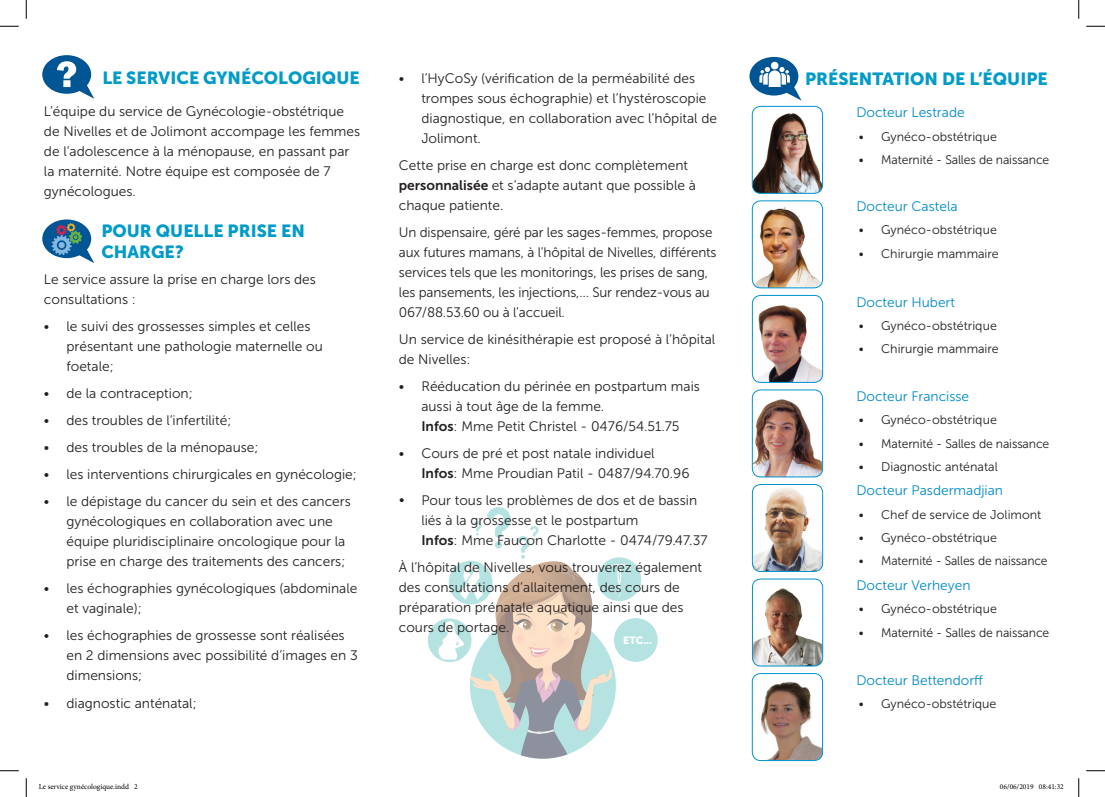
<style>
.page{position:relative;width:1105px;height:797px;background:#fff}
.page>*{position:absolute;margin:0;border:0;box-sizing:border-box;transform-origin:0 0}
.t1{font:17.5px/21px "Museo Sans 900";color:#009bc8}
.t2{font:13.75px/20px "Museo Sans 300";color:#231f20}
.Puces_OK{font:13.75px "Museo Sans 300";color:#008ac9}
.t3{font:12.5px "Museo Sans 300";color:#231f20}
.t4{font:10.5px "Museo Sans 900";color:#fff}
.t5{font:7.5px "Minion Pro";color:#000}
.s1{font-family:"Museo Sans 700"}
</style>
<div class="page">
<div style="left:428px;top:618px;width:43px;height:44px;background:#b5e3e2;border-radius:50%"></div>
<div style="left:597px;top:557px;width:44px;height:44px;background:#b5e3e2;border-radius:50%"></div>
<div style="left:614px;top:618px;width:44px;height:44px;background:#b5e3e2;border-radius:50%"></div>
<svg style="left:438px;top:507px;width:193px;height:251px"></svg>
<div style="left:42px;top:55px;width:49px;height:39px;background:#005595;border-radius:50%"></div>
<svg style="left:56px;top:61px;width:38px;height:38px"></svg>
<img style="left:752px;top:106px;width:70px;height:87px">
<div style="left:752px;top:106px;width:71px;height:88px;border:1px solid #0093d0;border-radius:8px"></div>
<img style="left:752px;top:484px;width:71px;height:87px">
<div style="left:752px;top:484px;width:71px;height:88px;border:1px solid #0093d0;border-radius:8px"></div>
<img style="left:752px;top:201px;width:70px;height:87px">
<div style="left:752px;top:200px;width:71px;height:88px;border:1px solid #0093d0;border-radius:8px"></div>
<img style="left:752px;top:390px;width:71px;height:87px">
<div style="left:752px;top:389px;width:71px;height:88px;border:1px solid #0093d0;border-radius:8px"></div>
<img style="left:752px;top:295px;width:71px;height:87px">
<div style="left:752px;top:295px;width:71px;height:88px;border:1px solid #0093d0;border-radius:8px"></div>
<img style="left:752px;top:579px;width:71px;height:87px">
<div style="left:752px;top:578px;width:71px;height:88px;border:1px solid #0093d0;border-radius:8px"></div>
<img style="left:752px;top:673px;width:70px;height:87px">
<div style="left:752px;top:673px;width:71px;height:87px;border:1px solid #0093d0;border-radius:8px"></div>
<div style="left:749px;top:57px;width:49px;height:39px;background:#005595;border-radius:50%"></div>
<svg style="left:759px;top:62px;width:42px;height:39px"></svg>
<svg style="left:42px;top:219px;width:49px;height:39px"></svg>
<svg style="left:52px;top:223px;width:42px;height:40px"></svg>
<svg style="left:0;top:25px;width:19px;height:2px"></svg>
<svg style="left:1086px;top:25px;width:19px;height:2px"></svg>
<svg style="left:0;top:770px;width:19px;height:1px"></svg>
<svg style="left:1086px;top:770px;width:19px;height:1px"></svg>
<svg style="left:25px;top:0;width:2px;height:19px"></svg>
<svg style="left:25px;top:778px;width:2px;height:19px"></svg>
<svg style="left:1078px;top:0;width:1px;height:19px"></svg>
<svg style="left:1078px;top:778px;width:1px;height:19px"></svg>
<p class="t1" style="left:102px;top:67px;width:259px">LE SERVICE GYNÉCOLOGIQUE</p>
<p class="t2" style="left:44px;top:102px;width:318px">L’équipe du service de Gynécologie-obstétrique de Nivelles et de Jolimont accompage les femmes de l’adolescence à la ménopause, en passant par la maternité. Notre équipe est composée de 7 gynécologues.</p>
<p class="t1" style="left:101px;top:220px;width:205px">POUR QUELLE PRISE EN<br>CHARGE ?</p>
<p class="t2" style="left:44px;top:269px;width:273px">Le service assure la prise en charge lors des consultations :</p>
<p class="t2" style="left:66px;top:316px;width:258px;text-indent:-22px">• le suivi des grossesses simples et celles présentant une pathologie maternelle ou foetale;</p>
<p class="t2" style="left:44px;top:383px;width:150px">• de la contraception;</p>
<p class="t2" style="left:44px;top:410px;width:189px">• des troubles de l’infertilité;</p>
<p class="t2" style="left:44px;top:437px;width:216px">• des troubles de la ménopause;</p>
<p class="t2" style="left:44px;top:464px;width:314px">• les interventions chirurgicales en gynécologie;</p>
<p class="t2" style="left:66px;top:491px;width:286px;text-indent:-22px">• le dépistage du cancer du sein et des cancers gynécologiques en collaboration avec une équipe pluridisciplinaire oncologique pour la prise en charge des traitements des cancers;</p>
<p class="t2" style="left:66px;top:578px;width:292px;text-indent:-22px">• les échographies gynécologiques (abdominale et vaginale);</p>
<p class="t2" style="left:66px;top:625px;width:293px;text-indent:-22px">• les échographies de grossesse sont réalisées en 2 dimensions avec possibilité d’images en 3 dimensions;</p>
<p class="t2" style="left:44px;top:693px;width:154px">• diagnostic anténatal;</p>
<p class="t2" style="left:421px;top:68px;width:297px;text-indent:-22px">• l’HyCoSy (vérification de la perméabilité des trompes sous échographie) et l’hystéroscopie diagnostique, en collaboration avec l’hôpital de Jolimont.</p>
<p class="t2" style="left:399px;top:155px;width:298px">Cette prise en charge est donc complètement <span class="s1">personnalisée</span> et s’adapte autant que possible à chaque patiente.</p>
<p class="t2" style="left:399px;top:222px;width:319px">Un dispensaire, géré par les sages-femmes, propose aux futures mamans, à l’hôpital de Nivelles, différents services tels que les monitorings, les prises de sang, les pansements, les injections,… Sur rendez-vous au 067/88.53.60 ou à l’accueil.</p>
<p class="t2" style="left:399px;top:329px;width:318px">Un service de kinésithérapie est proposé à l’hôpital de Nivelles:</p>
<p class="t2" style="left:421px;top:376px;width:280px;text-indent:-22px">• Rééducation du périnée en postpartum mais aussi à tout âge de la femme.<br><span class="s1">Infos</span>: Mme Petit Christel - 0476/54.51.75</p>
<p class="t2" style="left:421px;top:443px;width:270px;text-indent:-22px">• Cours de pré et post natale individuel<br><span class="s1">Infos</span>: Mme Proudian Patil - 0487/94.70.96</p>
<p class="t2" style="left:421px;top:490px;width:288px;text-indent:-22px">• Pour tous les problèmes de dos et de bassin liés à la grossesse et le postpartum<br><span class="s1">Infos</span>: Mme Faucon Charlotte - 0474/79.47.37</p>
<p class="t2" style="left:399px;top:557px;width:305px">À l’hôpital de Nivelles, vous trouverez également des consultations d’allaitement, des cours de préparation prénatale aquatique ainsi que des cours de portage.</p>
<p class="t4" style="left:623px;top:634px;width:30px">ETC...</p>
<p class="t1" style="left:805px;top:69px;width:244px">PRÉSENTATION DE L’ÉQUIPE</p>
<p class="Puces_OK" style="left:856px;top:105px;width:110px">Docteur Lestrade</p>
<p class="t3" style="left:859px;top:130px;width:140px">• Gynéco-obstétrique</p>
<p class="t3" style="left:859px;top:153px;width:192px">• Maternité - Salles de naissance</p>
<p class="Puces_OK" style="left:856px;top:199px;width:103px">Docteur Castela</p>
<p class="t3" style="left:859px;top:223px;width:140px">• Gynéco-obstétrique</p>
<p class="t3" style="left:859px;top:246px;width:142px">• Chirurgie mammaire</p>
<p class="Puces_OK" style="left:856px;top:294px;width:100px">Docteur Hubert</p>
<p class="t3" style="left:859px;top:319px;width:140px">• Gynéco-obstétrique</p>
<p class="t3" style="left:859px;top:342px;width:142px">• Chirurgie mammaire</p>
<p class="Puces_OK" style="left:856px;top:389px;width:114px">Docteur Francisse</p>
<p class="t3" style="left:859px;top:413px;width:140px">• Gynéco-obstétrique</p>
<p class="t3" style="left:859px;top:436px;width:192px">• Maternité - Salles de naissance</p>
<p class="t3" style="left:859px;top:460px;width:141px">• Diagnostic anténatal</p>
<p class="Puces_OK" style="left:856px;top:483px;width:148px">Docteur Pasdermadjian</p>
<p class="t3" style="left:859px;top:507px;width:184px">• Chef de service de Jolimont</p>
<p class="t3" style="left:859px;top:531px;width:140px">• Gynéco-obstétrique</p>
<p class="t3" style="left:859px;top:554px;width:191px">• Maternité - Salles de naissance</p>
<p class="Puces_OK" style="left:856px;top:578px;width:116px">Docteur Verheyen</p>
<p class="t3" style="left:859px;top:602px;width:140px">• Gynéco-obstétrique</p>
<p class="t3" style="left:859px;top:625px;width:192px">• Maternité - Salles de naissance</p>
<p class="Puces_OK" style="left:856px;top:672px;width:128px">Docteur Bettendorff</p>
<p class="t3" style="left:859px;top:696px;width:139px">• Gynéco-obstétrique</p>
<p class="t5" style="left:39px;top:782px;width:101px">Le service gynécologique.indd 2</p>
<p class="t5" style="left:1000px;top:782px;width:65px">06/06/2019 08:41:32</p>
</div>
